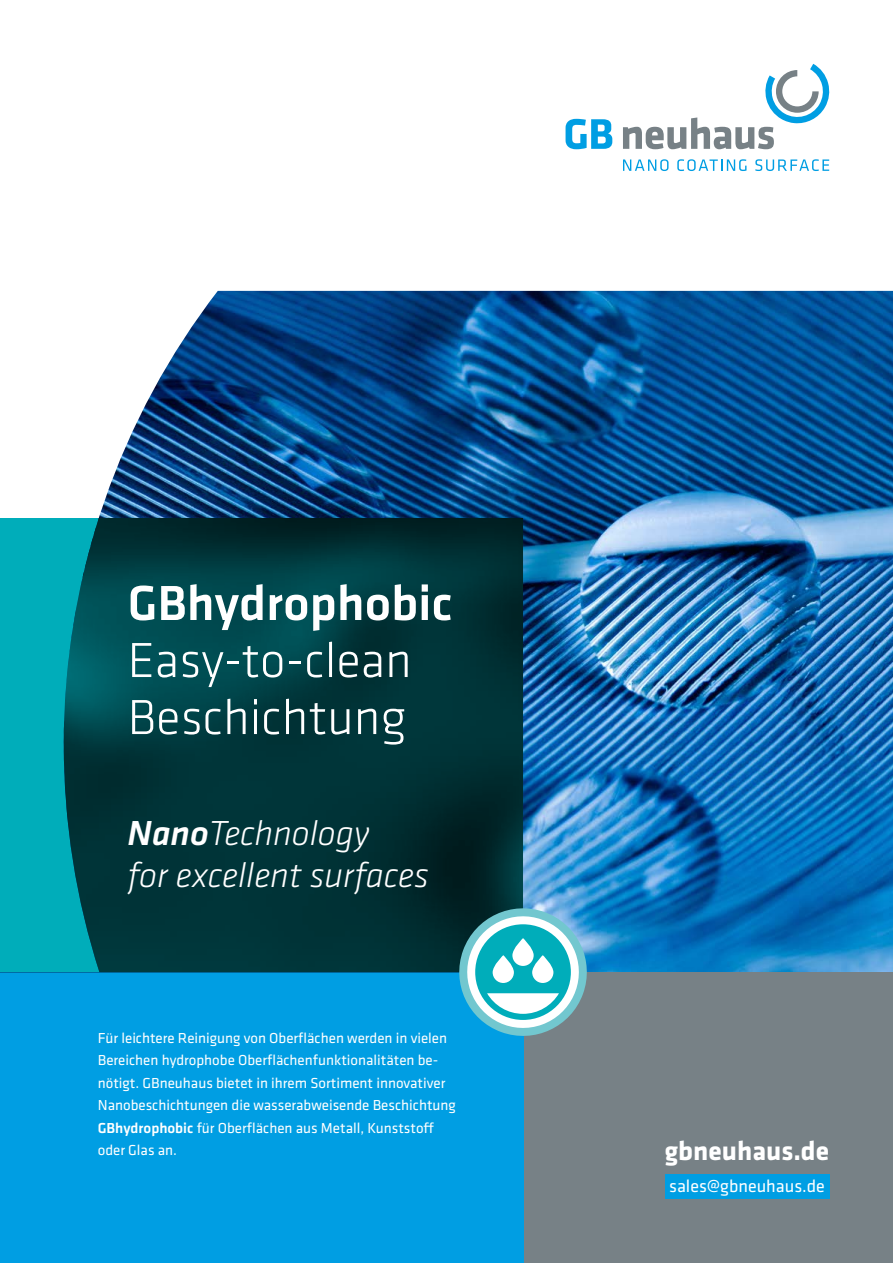
<style>
.page{position:relative;width:893px;height:1263px;background:#fff}
.page>*{position:absolute;margin:0;border:0;box-sizing:border-box;transform-origin:0 0}
.t1{font:300 51px/57px "Klavika Basic";color:#fff}
.t2{font:500 51px "Klavika Basic";color:#fff}
.t3{font:italic 300 36px/42px "Klavika Basic";color:#fff}
.t4{font:700 27.6px "Klavika Basic";color:#fff}
.t5{font:18px "Klavika Basic";color:#fff}
.t6{font:15px/22.5px "Klavika Basic";color:#fff}
.s1{font-weight:500}
</style>
<div class="page">
<img style="left:98px;top:291px;width:795px;height:681px">
<div style="left:64px;top:972px;width:829px;height:291px;background:#778186"></div>
<svg style="left:566px;top:119px;width:46px;height:30px"></svg>
<svg style="left:623px;top:159px;width:45px;height:12px"></svg>
<svg style="left:677px;top:159px;width:69px;height:12px"></svg>
<svg style="left:755px;top:159px;width:74px;height:12px"></svg>
<svg style="left:623px;top:64px;width:207px;height:85px"></svg>
<div style="left:665px;top:1175px;width:164px;height:24px;background:#009ee3"></div>
<div style="left:0;top:972px;width:523px;height:291px;background:#009ee3"></div>
<svg style="left:0;top:518px;width:523px;height:454px;background:#00474d"></svg>
<svg style="left:459px;top:908px;width:128px;height:128px"></svg>
<h1 class="t2" style="left:128px;top:569px;width:327px">GBhydrophobic</h1>
<h1 class="t1" style="left:128px;top:631px;width:286px">Easy-to-clean<br>Beschichtung</h1>
<h2 class="t3" style="left:128px;top:812px;width:303px"><span class="s1">Nano</span>Technology<br>for excellent surfaces</h2>
<p class="t6" style="left:98px;top:1026px;width:360px">Für leichtere Reinigung von Oberflächen werden in vielen Bereichen hydrophobe Oberflächenfunktionalitäten be&shy;nötigt. GBneuhaus bietet in ihrem Sortiment innovativer Nanobeschichtungen die wasserabweisende Beschichtung <span class="s1">GBhydrophobic</span> für Oberflächen aus Metall, Kunststoff oder Glas an.</p>
<h3 class="t4" style="left:665px;top:1131px;width:166px">gbneuhaus.de</h3>
<p class="t5" style="left:669px;top:1175px;width:157px">sales@gbneuhaus.de</p>
</div>
